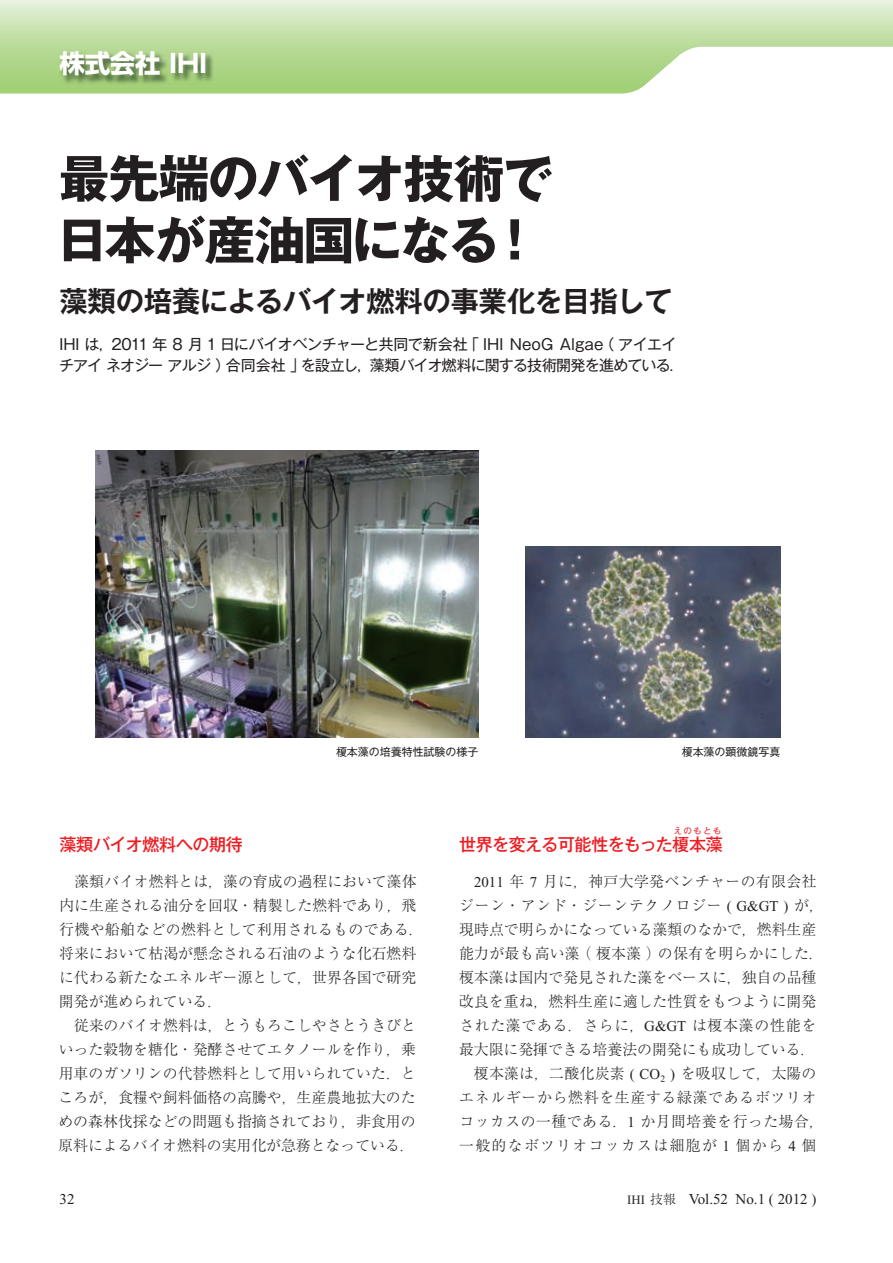
<style>
.page{position:relative;width:893px;height:1263px;background:#fff}
.page>*{position:absolute;margin:0;border:0;box-sizing:border-box;transform-origin:0 0}
.t1{font:700 51px/61.5px "Gothic MB101 Pro";letter-spacing:-.035em;color:#231f20}
.t2{font:700 28.5px "Gothic MB101 Pro De";letter-spacing:-.02em;color:#231f20}
.t3{font:700 25.5px "Shin Go Pro";letter-spacing:-.005em;color:#fff}
.t4{font:500 17.25px "Gothic MB101 Pro";letter-spacing:-.03em;color:#ee1d23}
.t5{font:300 15px/24px "Ryumin Pro";letter-spacing:.02em;color:#231f20;text-align:center}
.t6{font:300 15px/24px "Ryumin Pro";color:#231f20}
.t7{font:15px/21px "Gothic MB101 Pro";letter-spacing:-.035em;color:#231f20}
.t8{font:15px "Times New Roman";color:#231f20}
.t9{font:10.95px "Gothic MB101 Pro";color:#231f20}
.t10{font:500 8.7px "Gothic MB101 Pro";letter-spacing:.14em;color:#ee1d23}
.s1{font-family:"Times New Roman";font-weight:400}
.s2{font-size:12.75px}
.s3{font-family:"Ryumin Pro";font-weight:300;font-size:12.75px}
</style>
<div class="page">
<svg style="left:0;top:0;width:893px;height:94px;background:#cae3b2"></svg>
<img style="left:59px;top:51px;width:155px;height:34px">
<img style="left:525px;top:546px;width:255px;height:192px">
<img style="left:96px;top:451px;width:382px;height:287px">
<h3 class="t3" style="left:59px;top:44px;width:149px">株式会社 IHI</h3>
<h1 class="t1" style="left:57px;top:142px;width:498px">最先端のバイオ技術で日本が産油国になる！</h1>
<h2 class="t2" style="left:59px;top:277px;width:615px">藻類の培養によるバイオ燃料の事業化を目指して</h2>
<p class="t7" style="left:59px;top:331px;width:627px">IHI は，2011 年 8 月 1 日にバイオベンチャーと共同で新会社「 IHI NeoG Algae（アイエイチアイ ネオジー アルジ）合同会社」を設立し，藻類バイオ燃料に関する技術開発を進めている．</p>
<p class="t9" style="left:336px;top:743px;width:144px">榎本藻の培養特性試験の様子</p>
<p class="t9" style="left:682px;top:743px;width:100px">榎本藻の顕微鏡写真</p>
<p class="t4" style="left:59px;top:830px;width:185px">藻類バイオ燃料への期待</p>
<p class="t6" style="left:59px;top:868px;width:366px;text-indent:15px">藻類バイオ燃料とは，藻の育成の過程において藻体内に生産される油分を回収・精製した燃料であり，飛行機や船舶などの燃料として利用されるものである．将来において枯渇が懸念される石油のような化石燃料に代わる新たなエネルギー源として，世界各国で研究開発が進められている．</p>
<p class="t6" style="left:58px;top:1012px;width:359px;text-align:justify;text-indent:16px">従来のバイオ燃料は，とうもろこしやさとうきびといった穀物を糖化・発酵させてエタノールを作り，乗用車のガソリンの代替燃料として用いられていた．ところが，食糧や飼料価格の高騰や，生産農地拡大のための森林伐採などの問題も指摘されており，非食用の原料によるバイオ燃料の実用化が急務となっている．</p>
<p class="t10" style="left:674px;top:823px;width:49px">えのもとも</p>
<p class="t5" style="left:459px;top:868px;width:366px"><span class="s1">2011</span> 年 <span class="s1">7</span> 月に，神戸大学発ベンチャーの有限会社<br>ジーン・アンド・ジーンテクノロジー <span class="s1">( G&amp;GT )</span> が，現時点で明らかになっている藻類のなかで，燃料生産能力が最も高い藻（榎本藻）の保有を明らかにした．榎本藻は国内で発見された藻をベースに，独自の品種改良を重ね，燃料生産に適した性質をもつように開発された藻である．さらに，<span class="s1">G&amp;GT</span> は榎本藻の性能を最大限に発揮できる培養法の開発にも成功している．榎本藻は，二酸化炭素 <span class="s1">( CO</span><sub>2</sub> <span class="s1">)</span> を吸収して，太陽の<br>エネルギーから燃料を生産する緑藻であるボツリオコッカスの一種である．<span class="s1">1</span> か月間培養を行った場合，一般的なボツリオコッカスは細胞が <span class="s1">1</span> 個から <span class="s1">4</span> 個</p>
<p class="t4" style="left:459px;top:830px;width:265px">世界を変える可能性をもった榎本藻</p>
<p class="t8" style="left:60px;top:1191px;width:16px">32</p>
<p class="t8" style="left:627px;top:1191px;width:191px"><span class="s2">IHI</span> <span class="s3">技報</span> Vol.52 No.1 ( 2012 )</p>
</div>
